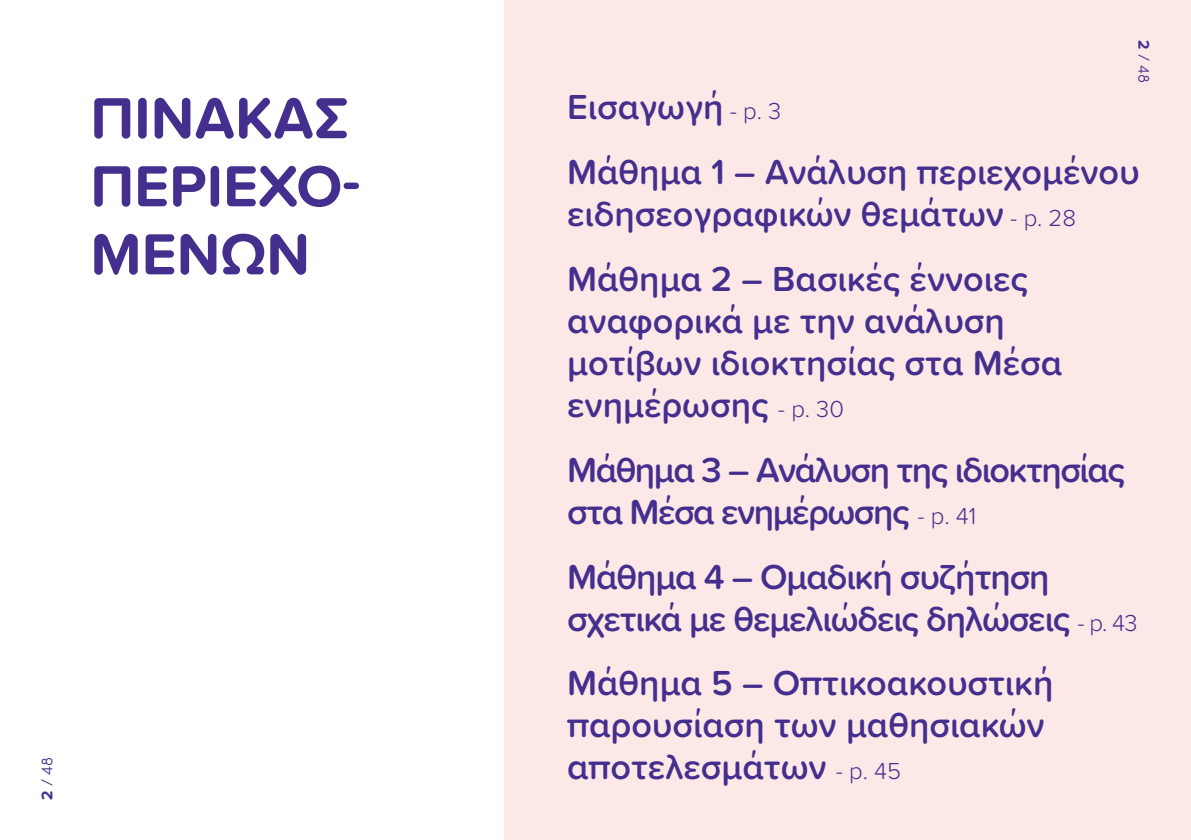
<style>
.page{position:relative;width:1191px;height:840px;background:#fff}
.page>*{position:absolute;margin:0;border:0;box-sizing:border-box;transform-origin:0 0}
.t1{font:700 60px/68px "Proxima Soft";color:#452f8e}
.t2{font:600 36px/42px "Proxima Soft";color:#452f8e}
.t3{font:600 36px/42px "Proxima Soft";letter-spacing:-.03em;color:#452f8e}
.t4{font:600 36px/42px "Proxima Soft";letter-spacing:-.04em;color:#452f8e}
.t5{font:300 16px "Sofia Pro Soft";color:#452f8e}
.s1{font-family:"Proxima Soft";font-weight:700}
.s2{font-weight:300;font-size:24px}
</style>
<div class="page">
<div style="left:505px;top:0;width:686px;height:839px;background:#fce8e7"></div>
<h1 class="t1" style="left:90px;top:82px;width:271px">ΠΊΝΑΚΑΣ<br>ΠΕΡΙΕΧΟ-<br>ΜΈΝΩΝ</h1>
<p class="t5" style="left:36px;top:799px;width:44px;rotate:-90deg"><span class="s1">2</span> / 48</p>
<p class="t5" style="left:1154px;top:40px;width:44px;rotate:90deg"><span class="s1">2</span> / 48</p>
<p class="t2" style="left:567px;top:73px;width:574px;line-height:64.6px">Εισαγωγή <span class="s2">- p. 3<br></span>Μάθημα 1 – Ανάλυση περιεχομένου</p>
<p class="t2" style="left:567px;top:180px;width:510px;line-height:64.6px">ειδησεογραφικών θεμάτων <span class="s2">- p. 28<br></span>Μάθημα 2 – Βασικές έννοιες</p>
<p class="t2" style="left:567px;top:298px;width:496px">αναφορικά με την ανάλυση μοτίβων ιδιοκτησίας στα Μέσα ενημέρωσης <span class="s2">- p. 30</span></p>
<p class="t4" style="left:567px;top:447px;width:559px">Μάθημα 3 – Ανάλυση της ιδιοκτησίας στα Μέσα ενημέρωσης <span class="s2">- p. 41</span></p>
<p class="t3" style="left:567px;top:553px;width:572px">Μάθημα 4 – Ομαδική συζήτηση σχετικά με θεμελιώδεις δηλώσεις <span class="s2">- p. 43</span></p>
<p class="t2" style="left:567px;top:660px;width:488px">Μάθημα 5 – Οπτικοακουστική παρουσίαση των μαθησιακών αποτελεσμάτων <span class="s2">- p. 45</span></p>
</div>
